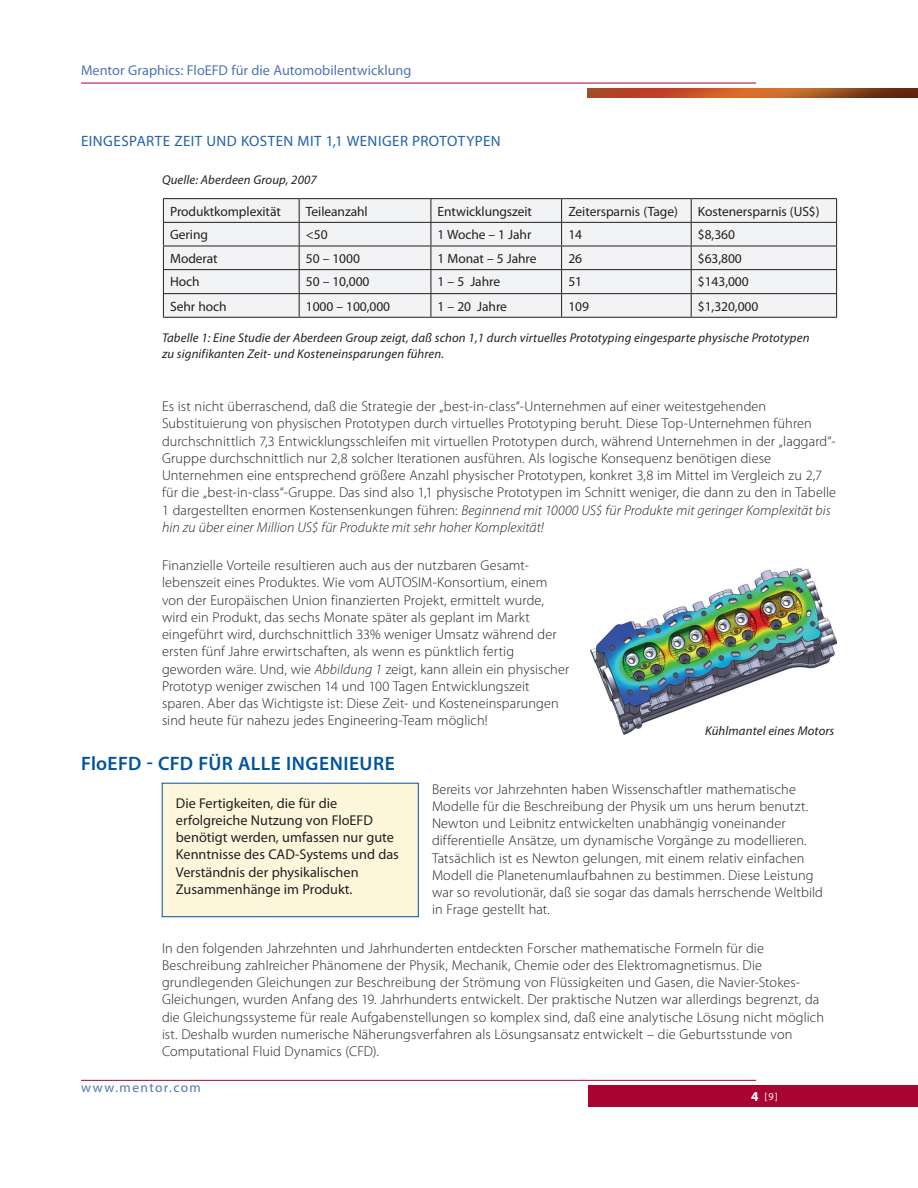
<style>
.page{position:relative;width:918px;height:1188px;background:#fff}
.page>*{position:absolute;margin:0;border:0;box-sizing:border-box;transform-origin:0 0}
.t1{font:600 19.5px "Myriad Pro";letter-spacing:.025em;color:#01539e}
.t2{font:15px "Myriad Pro";letter-spacing:.035em;color:#2263a8}
.t3{font:300 14.25px/17.2px "Myriad Pro";letter-spacing:.005em;color:#231f20}
.t4{font:14.25px/17.2px "Myriad Pro";color:#231f20}
.t5{font:14.25px "Myriad Pro";letter-spacing:.005em;color:#4f75b4}
.t6{font:13.5px "Myriad Pro";letter-spacing:-.005em;color:#231f20}
.t7{font:13.5px "Myriad Pro";color:#4f75b4}
.t8{font:italic 12.75px/16.5px "Myriad Pro";letter-spacing:.01em;color:#231f20}
.t9{font:10.5px "Myriad Pro";color:#fff}
.s1{font-style:italic}
.s2{font-weight:700;font-size:13.5px}
</style>
<div class="page">
<div style="left:588px;top:1085px;width:330px;height:22px;background:#a90332"></div>
<hr style="left:81px;top:1080px;width:675px;height:1px;background:#a90332">
<hr style="left:81px;top:83px;width:675px;height:1px;background:#a90332">
<img style="left:587px;top:88px;width:331px;height:10px">
<div style="left:162px;top:783px;width:256px;height:134px;background:#fef6db"></div>
<div style="left:162px;top:783px;width:256px;height:134px;border:1px solid #01539e"></div>
<div style="left:164px;top:199px;width:672px;height:118px;background:#f2f3f4"></div>
<hr style="left:163px;top:198px;width:136px;height:1px;background:#231f20">
<hr style="left:163px;top:222px;width:136px;height:1px;background:#231f20">
<hr style="left:163px;top:246px;width:136px;height:1px;background:#231f20">
<hr style="left:163px;top:269px;width:136px;height:1px;background:#231f20">
<hr style="left:163px;top:293px;width:136px;height:1px;background:#231f20">
<svg style="left:163px;top:199px;width:1px;height:118px"></svg>
<hr style="left:163px;top:317px;width:136px;height:1px;background:#231f20">
<hr style="left:299px;top:198px;width:132px;height:1px;background:#231f20">
<hr style="left:299px;top:222px;width:132px;height:1px;background:#231f20">
<hr style="left:299px;top:246px;width:132px;height:1px;background:#231f20">
<hr style="left:299px;top:269px;width:132px;height:1px;background:#231f20">
<hr style="left:299px;top:293px;width:132px;height:1px;background:#231f20">
<svg style="left:299px;top:199px;width:1px;height:118px"></svg>
<hr style="left:299px;top:317px;width:132px;height:1px;background:#231f20">
<hr style="left:431px;top:198px;width:131px;height:1px;background:#231f20">
<hr style="left:562px;top:198px;width:129px;height:1px;background:#231f20">
<hr style="left:691px;top:198px;width:146px;height:1px;background:#231f20">
<hr style="left:431px;top:222px;width:131px;height:1px;background:#231f20">
<hr style="left:562px;top:222px;width:129px;height:1px;background:#231f20">
<hr style="left:691px;top:222px;width:146px;height:1px;background:#231f20">
<hr style="left:431px;top:246px;width:131px;height:1px;background:#231f20">
<hr style="left:562px;top:246px;width:129px;height:1px;background:#231f20">
<hr style="left:691px;top:246px;width:146px;height:1px;background:#231f20">
<hr style="left:431px;top:269px;width:131px;height:1px;background:#231f20">
<hr style="left:562px;top:269px;width:129px;height:1px;background:#231f20">
<hr style="left:691px;top:269px;width:146px;height:1px;background:#231f20">
<hr style="left:431px;top:293px;width:131px;height:1px;background:#231f20">
<svg style="left:431px;top:199px;width:1px;height:118px"></svg>
<hr style="left:562px;top:293px;width:129px;height:1px;background:#231f20">
<svg style="left:561px;top:199px;width:1px;height:118px"></svg>
<hr style="left:691px;top:293px;width:146px;height:1px;background:#231f20">
<svg style="left:691px;top:199px;width:1px;height:118px"></svg>
<svg style="left:836px;top:199px;width:1px;height:118px"></svg>
<hr style="left:431px;top:317px;width:131px;height:1px;background:#231f20">
<hr style="left:562px;top:317px;width:129px;height:1px;background:#231f20">
<hr style="left:691px;top:317px;width:146px;height:1px;background:#231f20">
<img style="left:591px;top:568px;width:246px;height:167px">
<p class="t5" style="left:81px;top:61px;width:332px">Mentor Graphics: FloEFD für die Automobilentwicklung</p>
<p class="t2" style="left:81px;top:132px;width:421px">Eingesparte Zeit und Kosten mit 1,1 weniger Prototypen</p>
<p class="t8" style="left:162px;top:171px;width:156px">Quelle: Aberdeen Group, 2007</p>
<p class="t6" style="left:170px;top:203px;width:112px">Produktkomplexität</p>
<p class="t6" style="left:306px;top:203px;width:63px">Teileanzahl</p>
<p class="t6" style="left:438px;top:203px;width:96px">Entwicklungszeit</p>
<p class="t6" style="left:568px;top:203px;width:111px">Zeitersparnis (Tage)</p>
<p class="t6" style="left:698px;top:203px;width:123px">Kostenersparnis (US$)</p>
<p class="t6" style="left:170px;top:226px;width:39px">Gering</p>
<p class="t6" style="left:306px;top:226px;width:23px">&lt;50</p>
<p class="t6" style="left:438px;top:226px;width:95px">1 Woche – 1 Jahr</p>
<p class="t6" style="left:568px;top:226px;width:15px">14</p>
<p class="t6" style="left:698px;top:226px;width:39px">$8,360</p>
<p class="t6" style="left:170px;top:250px;width:49px">Moderat</p>
<p class="t6" style="left:306px;top:250px;width:56px">50 – 1000</p>
<p class="t6" style="left:438px;top:250px;width:100px">1 Monat – 5 Jahre</p>
<p class="t6" style="left:568px;top:250px;width:15px">26</p>
<p class="t6" style="left:698px;top:250px;width:45px">$63,800</p>
<p class="t6" style="left:170px;top:274px;width:31px">Hoch</p>
<p class="t6" style="left:306px;top:274px;width:65px">50 – 10,000</p>
<p class="t6" style="left:438px;top:274px;width:64px">1 – 5 Jahre</p>
<p class="t6" style="left:568px;top:274px;width:15px">51</p>
<p class="t6" style="left:698px;top:274px;width:52px">$143,000</p>
<p class="t6" style="left:170px;top:298px;width:58px">Sehr hoch</p>
<p class="t6" style="left:306px;top:298px;width:86px">1000 – 100,000</p>
<p class="t6" style="left:438px;top:298px;width:71px">1 – 20 Jahre</p>
<p class="t6" style="left:568px;top:298px;width:22px">109</p>
<p class="t6" style="left:698px;top:298px;width:62px">$1,320,000</p>
<p class="t8" style="left:162px;top:329px;width:649px">Tabelle 1: Eine Studie der Aberdeen Group zeigt, daß schon 1,1 durch virtuelles Prototyping eingesparte physische Prototypen zu signifikanten Zeit- und Kosteneinsparungen führen.</p>
<p class="t3" style="left:162px;top:397px;width:676px">Es ist nicht überraschend, daß die Strategie der „best-in-class“-Unternehmen auf einer weitestgehenden Substituierung von physischen Prototypen durch virtuelles Prototyping beruht. Diese Top-Unternehmen führen durchschnittlich 7,3 Entwicklungsschleifen mit virtuellen Prototypen durch, während Unternehmen in der „laggard“- Gruppe durchschnittlich nur 2,8 solcher Iterationen ausführen. Als logische Konsequenz benötigen diese Unternehmen eine entsprechend größere Anzahl physischer Prototypen, konkret 3,8 im Mittel im Vergleich zu 2,7 für die „best-in-class“-Gruppe. Das sind also 1,1 physische Prototypen im Schnitt weniger, die dann zu den in Tabelle 1 dargestellten enormen Kostensenkungen führen: <span class="s1">Beginnend mit 10000 US$ für Produkte mit geringer Komplexität bis hin zu über einer Million US$ für Produkte mit sehr hoher Komplexität!</span></p>
<p class="t3" style="left:162px;top:557px;width:409px">Finanzielle Vorteile resultieren auch aus der nutzbaren Gesamt&shy;lebenszeit eines Produktes. Wie vom AUTOSIM-Konsortium, einem von der Europäischen Union finanzierten Projekt, ermittelt wurde, wird ein Produkt, das sechs Monate später als geplant im Markt eingeführt wird, durchschnittlich 33% weniger Umsatz während der ersten fünf Jahre erwirtschaften, als wenn es pünktlich fertig geworden wäre. Und, wie <span class="s1">Abbildung 1</span> zeigt, kann allein ein physischer Prototyp weniger zwischen 14 und 100 Tagen Entwicklungszeit sparen. Aber das Wichtigste ist: Diese Zeit- und Kosteneinsparungen sind heute für nahezu jedes Engineering-Team möglich!</p>
<h1 class="t1" style="left:81px;top:751px;width:315px">FLOEFD - CFD FÜR ALLE INGENIEURE</h1>
<p class="t3" style="left:432px;top:780px;width:393px">Bereits vor Jahrzehnten haben Wissenschaftler mathematische Modelle für die Beschreibung der Physik um uns herum benutzt.<br>Newton und Leibnitz entwickelten unabhängig voneinander differentielle Ansätze, um dynamische Vorgänge zu modellieren.<br>Tatsächlich ist es Newton gelungen, mit einem relativ einfachen Modell die Planetenumlaufbahnen zu bestimmen. Diese Leistung war so revolutionär, daß sie sogar das damals herrschende Weltbild in Frage gestellt hat.</p>
<p class="t3" style="left:162px;top:939px;width:663px">In den folgenden Jahrzehnten und Jahrhunderten entdeckten Forscher mathematische Formeln für die Beschreibung zahlreicher Phänomene der Physik, Mechanik, Chemie oder des Elektromagnetismus. Die grundlegenden Gleichungen zur Beschreibung der Strömung von Flüssigkeiten und Gasen, die Navier-Stokes-Gleichungen, wurden Anfang des 19. Jahrhunderts entwickelt. Der praktische Nutzen war allerdings begrenzt, da die Gleichungssysteme für reale Aufgabenstellungen so komplex sind, daß eine analytische Lösung nicht möglich ist. Deshalb wurden numerische Näherungsverfahren als Lösungsansatz entwickelt – die Geburtsstunde von Computational Fluid Dynamics (CFD).</p>
<p class="t8" style="left:705px;top:722px;width:131px">Kühlmantel eines Motors</p>
<p class="t4" style="left:176px;top:794px;width:225px">Die Fertigkeiten, die für die erfolgreiche Nutzung von FloEFD benötigt werden, umfassen nur gute<br>Kenntnisse des CAD-Systems und das<br>Verständnis der physikalischen<br>Zusammenhänge im Produkt.</p>
<p class="t7" style="left:81px;top:1079px;width:121px">www.mentor.com</p>
<p class="t9" style="left:751px;top:1090px;width:28px"><span class="s2">4</span> [9]</p>
</div>
